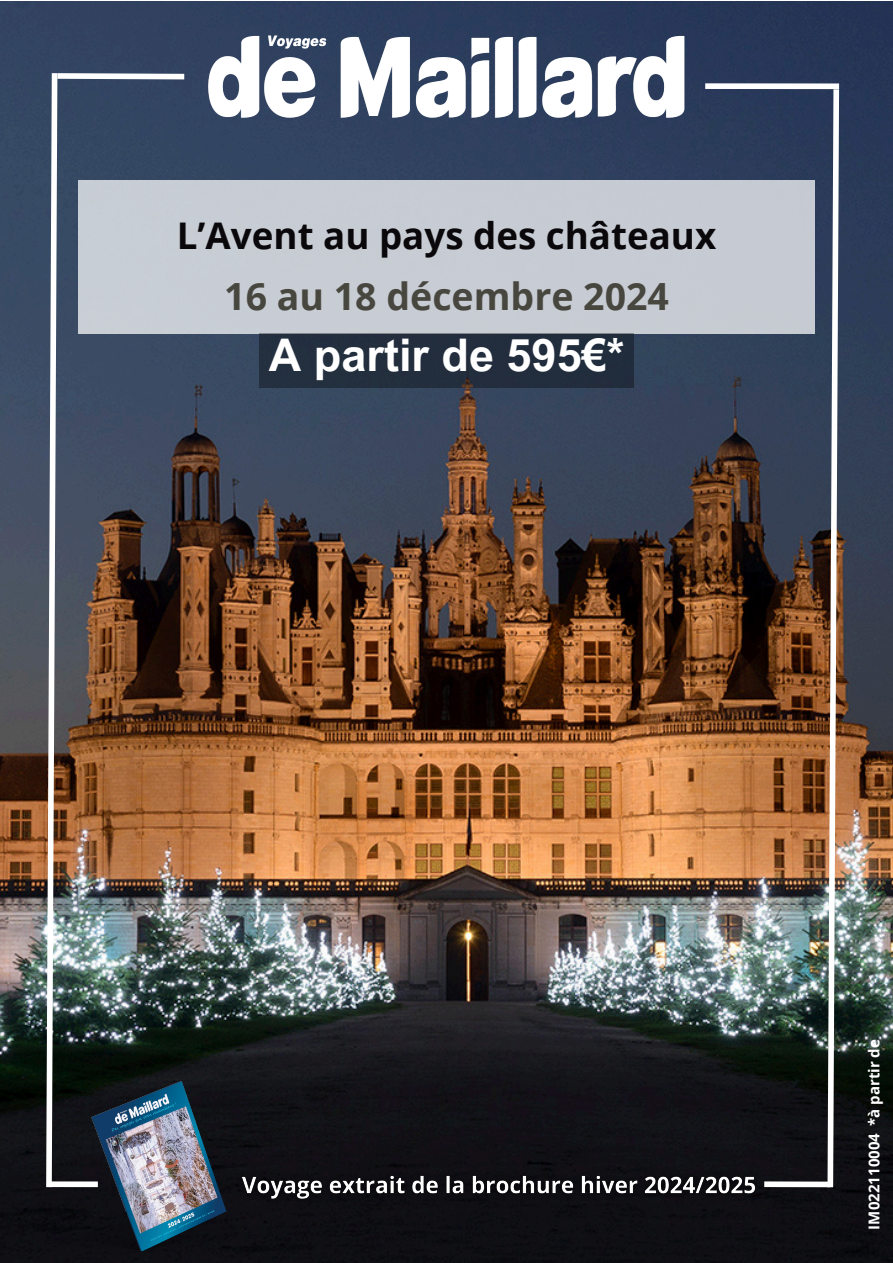
<style>
.page{position:relative;width:893px;height:1263px;background:#fff}
.page>*{position:absolute;margin:0;border:0;box-sizing:border-box;transform-origin:0 0}
.t1{font:700 45px "Arial MT Pro";color:#fff}
.t2{font:700 37.5px "Open Sans";color:#48473f}
.t3{font:700 36.75px "Open Sans";color:#0a080a}
.t4{font:700 15px "Open Sans";letter-spacing:.005em;color:#fff}
</style>
<div class="page">
<img style="left:0;top:1px;width:893px;height:1262px">
<div style="left:764px;top:1181px;width:66px;height:6px;background:#fff"></div>
<img style="left:824px;top:84px;width:18px;height:1109px">
<img style="left:43px;top:67px;width:147px;height:1004px">
<div style="left:705px;top:83px;width:134px;height:6px;background:#fff"></div>
<img style="left:208px;top:36px;width:477px;height:81px">
<div style="left:78px;top:181px;width:737px;height:153px;background:#c7ccd3"></div>
<div style="left:259px;top:333px;width:375px;height:55px;background:#232d3d"></div>
<img style="left:32px;top:1071px;width:220px;height:192px">
<img style="left:232px;top:1166px;width:533px;height:43px">
<h2 class="t3" style="left:177px;top:209px;width:541px">L’Avent au pays des châteaux</h2>
<h2 class="t2" style="left:224px;top:270px;width:446px">16 au 18 décembre 2024</h2>
<h1 class="t1" style="left:269px;top:338px;width:357px">A partir de 595€*</h1>
<p class="t4" style="left:863px;top:1126px;width:88px;rotate:-90deg">*à partir de</p>
<p class="t4" style="left:863px;top:1229px;width:98px;rotate:-90deg">IM022110004</p>
</div>
